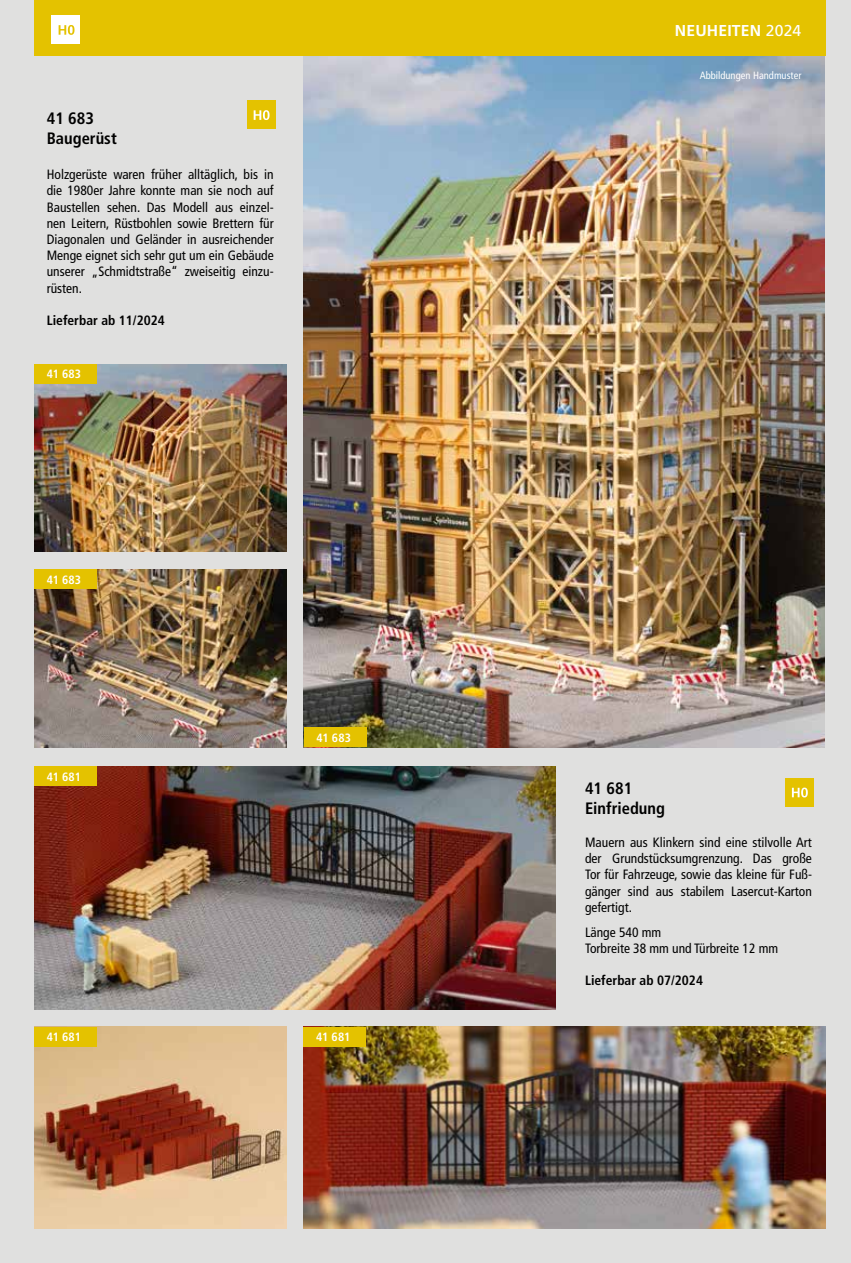
<style>
.page{position:relative;width:851px;height:1263px;background:#fff}
.page>*{position:absolute;margin:0;border:0;box-sizing:border-box;transform-origin:0 0}
.t1{font:700 condensed 16.5px/19.8px "Frutiger LT Com";color:#000}
.t2{font:700 15.75px "Frutiger LT Com";letter-spacing:.01em;color:#fff}
.t3{font:condensed 13.5px/16.2px "Frutiger LT Com";color:#000;text-align:justify}
.t4{font:700 condensed 13.5px "Frutiger LT Com";color:#000}
.t5{font:700 condensed 12px "Frutiger LT Com";letter-spacing:.005em;color:#fff}
.t6{font:condensed 10.5px "Frutiger LT Com";color:#fff}
.s1{font-weight:400}
</style>
<div class="page">
<div style="left:0;top:0;width:850px;height:1263px;background:#e0e0df"></div>
<img style="left:34px;top:766px;width:522px;height:243px">
<div style="left:784px;top:778px;width:29px;height:28px;background:#e4c200"></div>
<svg style="left:791px;top:788px;width:16px;height:9px"></svg>
<div style="left:34px;top:766px;width:62px;height:20px;background:#e4c200"></div>
<div style="left:247px;top:101px;width:28px;height:28px;background:#e4c200"></div>
<svg style="left:253px;top:110px;width:16px;height:10px"></svg>
<img style="left:304px;top:56px;width:520px;height:691px">
<img style="left:34px;top:364px;width:252px;height:188px">
<img style="left:34px;top:569px;width:252px;height:178px">
<div style="left:304px;top:727px;width:62px;height:20px;background:#e4c200"></div>
<div style="left:34px;top:364px;width:62px;height:20px;background:#e4c200"></div>
<div style="left:34px;top:569px;width:62px;height:20px;background:#e4c200"></div>
<img style="left:303px;top:1027px;width:522px;height:202px">
<div style="left:303px;top:1027px;width:63px;height:20px;background:#e4c200"></div>
<img style="left:34px;top:1027px;width:252px;height:202px">
<div style="left:34px;top:1027px;width:62px;height:20px;background:#e4c200"></div>
<div style="left:34px;top:0;width:791px;height:56px;background:#e4c200"></div>
<div style="left:52px;top:16px;width:28px;height:28px;background:#fff"></div>
<svg style="left:59px;top:25px;width:15px;height:10px"></svg>
<p class="t1" style="left:47px;top:108px;width:71px">41 683<br>Baugerüst</p>
<p class="t3" style="left:47px;top:166px;width:228px">Holzgerüste waren früher alltäglich, bis in die 1980er Jahre konnte man sie noch auf Baustellen sehen. Das Modell aus einzel&shy;nen Leitern, Rüstbohlen sowie Brettern für Diagonalen und Geländer in ausreichender Menge eignet sich sehr gut um ein Gebäude unserer „Schmidtstraße“ zweiseitig einzu&shy;rüsten.</p>
<p class="t4" style="left:47px;top:312px;width:119px">Lieferbar ab 11/2024</p>
<p class="t5" style="left:47px;top:367px;width:36px">41 683</p>
<p class="t5" style="left:47px;top:572px;width:36px">41 683</p>
<p class="t5" style="left:47px;top:769px;width:36px">41 681</p>
<p class="t5" style="left:316px;top:730px;width:36px">41 683</p>
<p class="t5" style="left:47px;top:1030px;width:36px">41 681</p>
<p class="t5" style="left:316px;top:1030px;width:36px">41 681</p>
<p class="t2" style="left:674px;top:21px;width:128px">NEUHEITEN <span class="s1">2024</span></p>
<p class="t6" style="left:699px;top:69px;width:103px">Abbildungen Handmuster</p>
<p class="t1" style="left:585px;top:778px;width:81px">41 681<br>Einfriedung</p>
<p class="t3" style="left:585px;top:834px;width:228px">Mauern aus Klinkern sind eine stilvolle Art der Grundstücksumgrenzung. Das große Tor für Fahrzeuge, sowie das kleine für Fuß&shy;gänger sind aus stabilem Lasercut-Karton gefertigt.</p>
<p class="t3" style="left:585px;top:924px;width:195px">Länge 540 mm<br>Torbreite 38 mm und Türbreite 12 mm</p>
<p class="t4" style="left:585px;top:972px;width:119px">Lieferbar ab 07/2024</p>
</div>
